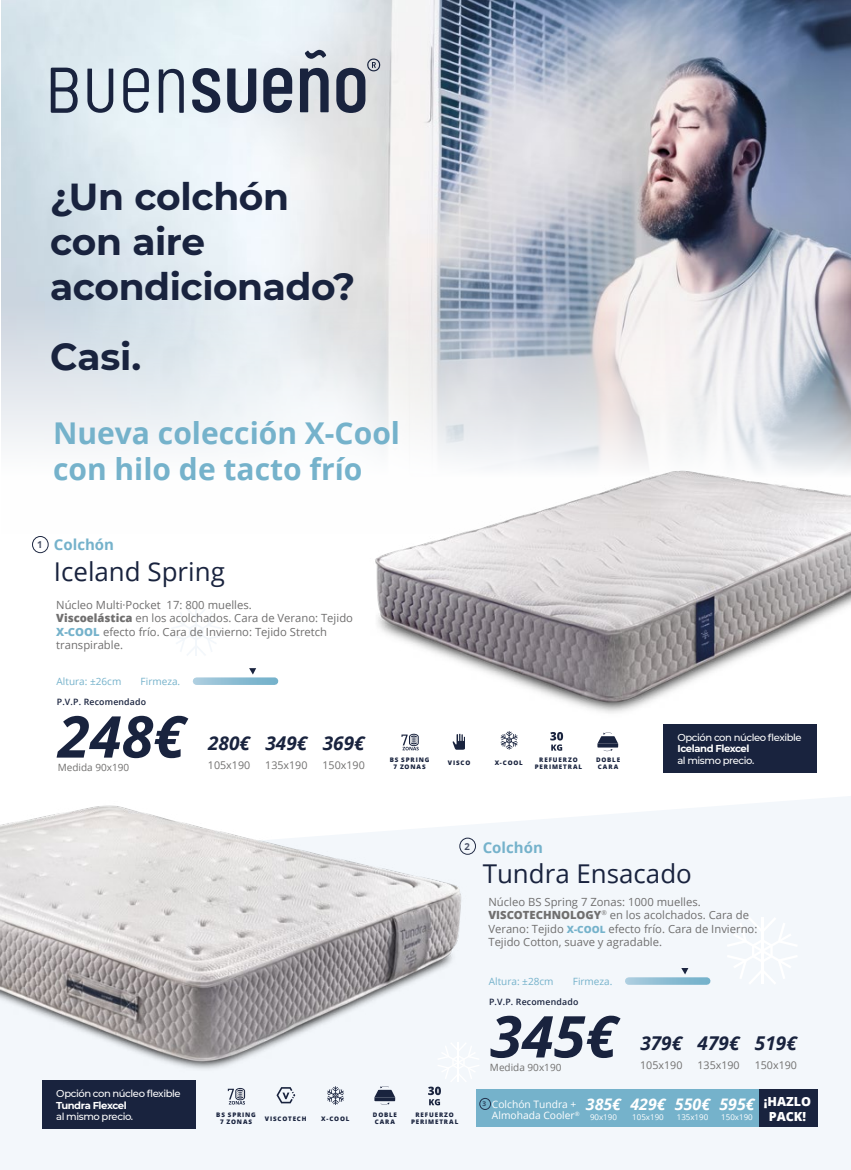
<style>
.page{position:relative;width:851px;height:1170px;background:#fff}
.page>*{position:absolute;margin:0;border:0;box-sizing:border-box;transform-origin:0 0}
.t1{font:italic 700 57.62px "Open Sans";color:#19233e}
.t2{font:700 37.5px/45px "Montserrat";letter-spacing:-.01em;color:#19233e}
.t3{font:700 30px/36px "Open Sans";color:#75b2cb}
.t4{font:25.88px "Open Sans";color:#19233e}
.t5{font:italic 700 19px "Open Sans";color:#19233e}
.t6{font:italic 700 15.88px "Open Sans";color:#fff}
.t7{font:700 15px "Open Sans";color:#75b2cb}
.t8{font:800 12.5px/14.8px "Open Sans";color:#fff;text-align:center}
.t9{font:11.25px/13.5px "Open Sans";color:#706f6f}
.t10{font:10.75px "Open Sans";color:#71706f}
.t11{font:10.25px/11.4px "Open Sans";color:#fff}
.t12{font:500 10px "Montserrat";letter-spacing:-.04em;color:#fff}
.t13{font:10px "Open Sans";color:#75b2cb}
.t14{font:700 10px "Montserrat";letter-spacing:-.04em;color:#fff}
.t15{font:10px "Open Sans";color:#71706f}
.t16{font:700 9.5px "Open Sans";color:#19233e}
.t17{font:600 8.75px "Open Sans";letter-spacing:.02em;color:#19233e}
.t18{font:8px "Open Sans";color:#fff}
.t19{font:700 6.5px "Open Sans";color:#19233e}
.t20{font:800 6.25px/7.5px "Open Sans";letter-spacing:.135em;color:#19233e;text-align:center}
.s1{font-weight:800}
.s2{font-weight:800;color:#75b2cb}
.s3{font-weight:800;font-size:10px;color:#75b2cb}
</style>
<div class="page">
<div style="left:0;top:796px;width:850px;height:373px;background:#f3f7fb"></div>
<img style="left:1px;top:0;width:849px;height:458px">
<img style="left:375px;top:458px;width:475px;height:255px">
<svg style="left:172px;top:609px;width:49px;height:47px"></svg>
<svg style="left:726px;top:917px;width:71px;height:67px"></svg>
<svg style="left:123px;top:68px;width:26px;height:45px"></svg>
<svg style="left:159px;top:69px;width:25px;height:44px"></svg>
<svg style="left:51px;top:68px;width:27px;height:45px"></svg>
<svg style="left:87px;top:69px;width:26px;height:44px"></svg>
<svg style="left:192px;top:68px;width:28px;height:45px"></svg>
<svg style="left:263px;top:68px;width:29px;height:45px"></svg>
<svg style="left:300px;top:50px;width:28px;height:62px;background:#7c8393"></svg>
<svg style="left:227px;top:68px;width:29px;height:45px"></svg>
<svg style="left:336px;top:58px;width:44px;height:55px;background:#979ba6"></svg>
<img style="left:0;top:796px;width:476px;height:297px">
<svg style="left:628px;top:977px;width:78px;height:7px"></svg>
<svg style="left:681px;top:967px;width:7px;height:7px"></svg>
<div style="left:476px;top:1089px;width:283px;height:37px;background:#75b2cb"></div>
<div style="left:758px;top:1089px;width:59px;height:37px;background:#19233e"></div>
<svg style="left:196px;top:677px;width:78px;height:8px"></svg>
<svg style="left:249px;top:668px;width:7px;height:6px"></svg>
<div style="left:479px;top:1098px;width:11px;height:11px;border:1px solid #19233e;border-radius:50%"></div>
<div style="left:32px;top:536px;width:16px;height:17px;border:1px solid #19233e;border-radius:50%"></div>
<div style="left:459px;top:837px;width:17px;height:17px;border:1px solid #19233e;border-radius:50%"></div>
<div style="left:663px;top:724px;width:154px;height:48px;background:#19233e"></div>
<div style="left:42px;top:1080px;width:154px;height:48px;background:#19233e"></div>
<svg style="left:500px;top:731px;width:17px;height:18px"></svg>
<svg style="left:452px;top:733px;width:13px;height:16px"></svg>
<svg style="left:401px;top:733px;width:17px;height:17px"></svg>
<svg style="left:550px;top:732px;width:13px;height:18px"></svg>
<svg style="left:597px;top:732px;width:21px;height:19px"></svg>
<svg style="left:327px;top:1086px;width:17px;height:18px"></svg>
<svg style="left:276px;top:1086px;width:19px;height:17px"></svg>
<svg style="left:228px;top:1087px;width:17px;height:17px"></svg>
<svg style="left:428px;top:1042px;width:51px;height:63px"></svg>
<svg style="left:374px;top:1085px;width:21px;height:19px"></svg>
<h2 class="t2" style="left:50px;top:172px;width:307px">¿Un colchón con aire acondicionado?</h2>
<h2 class="t2" style="left:50px;top:332px;width:93px">Casi.</h2>
<h3 class="t3" style="left:53px;top:414px;width:348px">Nueva colección X-Cool con hilo de tacto frío</h3>
<p class="t16" style="left:37px;top:538px;width:7px">1</p>
<h3 class="t7" style="left:54px;top:534px;width:62px">Colchón</h3>
<h3 class="t4" style="left:54px;top:553px;width:172px">Iceland Spring</h3>
<p class="t9" style="left:56px;top:597px;width:298px">Núcleo Multi·Pocket 17: 800 muelles.<br><span class="s1">Viscoelástica</span> en los acolchados. Cara de Verano: Tejido <span class="s2">X-COOL</span> efecto frío. Cara de Invierno: Tejido Stretch transpirable.</p>
<p class="t13" style="left:57px;top:674px;width:66px">Altura: ±26cm</p>
<p class="t13" style="left:141px;top:674px;width:41px">Firmeza.</p>
<p class="t17" style="left:57px;top:695px;width:91px">P.V.P. Recomendado</p>
<h1 class="t1" style="left:58px;top:696px;width:129px">248€</h1>
<p class="t15" style="left:58px;top:760px;width:73px">Medida 90x190</p>
<h3 class="t5" style="left:208px;top:730px;width:158px">280€ 349€ 369€</h3>
<p class="t10" style="left:208px;top:758px;width:44px">105x190</p>
<p class="t10" style="left:265px;top:758px;width:44px">135x190</p>
<p class="t10" style="left:322px;top:758px;width:44px">150x190</p>
<p class="t20" style="left:389px;top:755px;width:41px">BS SPRING<br>7 ZONAS</p>
<p class="t20" style="left:448px;top:759px;width:24px">VISCO</p>
<p class="t20" style="left:494px;top:759px;width:30px">X-COOL</p>
<p class="t20" style="left:534px;top:755px;width:49px">REFUERZO<br>PERIMETRAL</p>
<p class="t20" style="left:596px;top:755px;width:26px">DOBLE<br>CARA</p>
<p class="t12" style="left:677px;top:730px;width:126px">Opción con núcleo flexible</p>
<p class="t14" style="left:677px;top:741px;width:74px">Iceland Flexcel</p>
<p class="t12" style="left:677px;top:753px;width:78px">al mismo precio.</p>
<p class="t12" style="left:56px;top:1086px;width:126px">Opción con núcleo flexible</p>
<p class="t14" style="left:56px;top:1097px;width:72px">Tundra Flexcel</p>
<p class="t12" style="left:56px;top:1109px;width:78px">al mismo precio.</p>
<p class="t16" style="left:464px;top:839px;width:7px">2</p>
<p class="t20" style="left:216px;top:1110px;width:41px">BS SPRING<br>7 ZONAS</p>
<p class="t20" style="left:265px;top:1114px;width:43px">VISCOTECH</p>
<p class="t20" style="left:321px;top:1114px;width:30px">X-COOL</p>
<p class="t20" style="left:373px;top:1110px;width:26px">DOBLE<br>CARA</p>
<p class="t20" style="left:411px;top:1110px;width:49px">REFUERZO<br>PERIMETRAL</p>
<h3 class="t7" style="left:482px;top:836px;width:62px">Colchón</h3>
<h3 class="t4" style="left:482px;top:856px;width:211px">Tundra Ensacado</h3>
<p class="t9" style="left:488px;top:894px;width:270px">Núcleo BS Spring 7 Zonas: 1000 muelles.<br><span class="s1">VISCOTECHNOLOGY</span><sup>®</sup> en los acolchados. Cara de Verano: Tejido <span class="s3">X-COOL</span> efecto frío. Cara de Invierno:<br>Tejido Cotton, suave y agradable.</p>
<p class="t13" style="left:488px;top:974px;width:66px">Altura: ±28cm</p>
<p class="t13" style="left:572px;top:974px;width:41px">Firmeza.</p>
<p class="t17" style="left:489px;top:995px;width:91px">P.V.P. Recomendado</p>
<h1 class="t1" style="left:490px;top:995px;width:129px">345€</h1>
<p class="t15" style="left:490px;top:1060px;width:73px">Medida 90x190</p>
<h3 class="t5" style="left:640px;top:1029px;width:158px">379€ 479€ 519€</h3>
<p class="t10" style="left:640px;top:1057px;width:44px">105x190</p>
<p class="t10" style="left:697px;top:1057px;width:44px">135x190</p>
<p class="t10" style="left:754px;top:1057px;width:44px">150x190</p>
<p class="t11" style="left:492px;top:1097px;width:89px">Colchón Tundra +<br>Almohada Cooler<sup>®</sup></p>
<p class="t8" style="left:763px;top:1093px;width:49px">¡HAZLO<br>PACK!</p>
<h3 class="t6" style="left:586px;top:1093px;width:170px">385€ 429€ 550€ 595€</h3>
<p class="t18" style="left:590px;top:1111px;width:28px">90x190</p>
<p class="t18" style="left:632px;top:1111px;width:33px">105x190</p>
<p class="t18" style="left:676px;top:1111px;width:33px">135x190</p>
<p class="t18" style="left:721px;top:1111px;width:33px">150x190</p>
<p class="t19" style="left:482px;top:1099px;width:5px">3</p>
</div>
